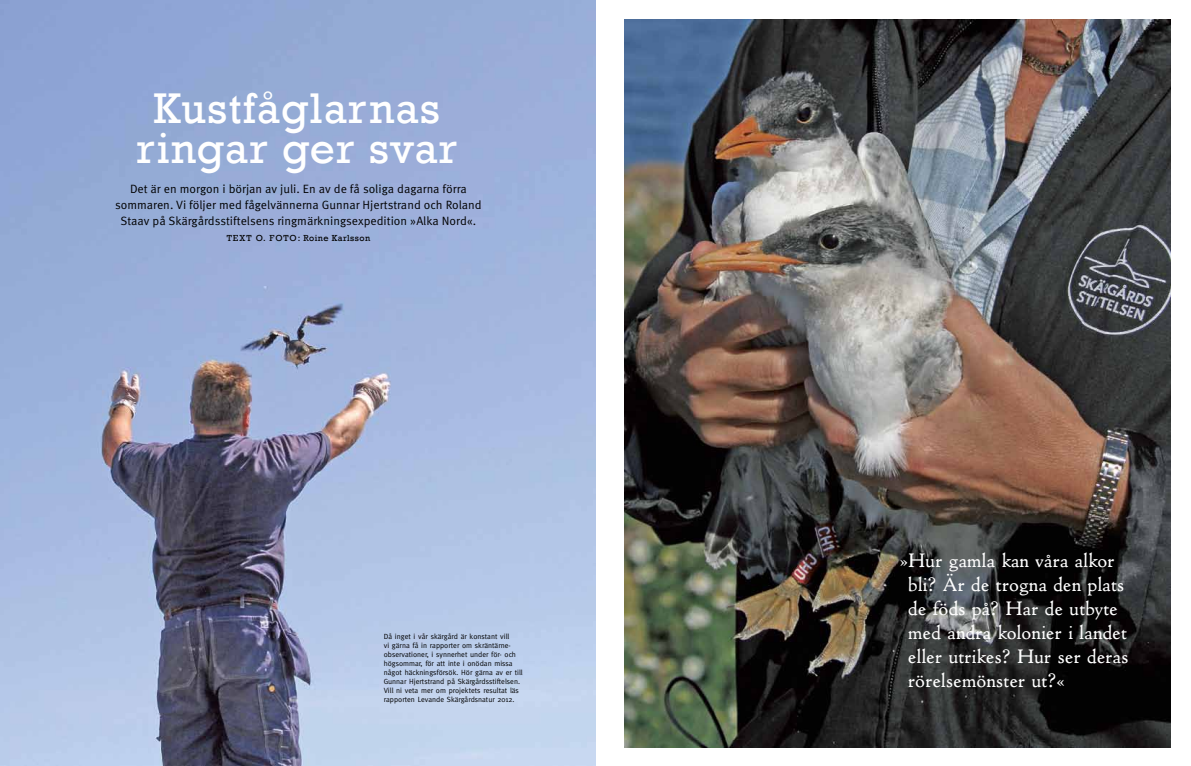
<style>
.page{position:relative;width:1191px;height:766px;background:#fff}
.page>*{position:absolute;margin:0;border:0;box-sizing:border-box;transform-origin:0 0}
.t1{font:44px/40px "Rockwell";letter-spacing:.025em;color:#fff;text-align:center}
.t2{font:22px/24px "Cg Cloister";color:#fff}
.t3{font:12px/16px "Meta OT";color:#000;text-align:center}
.t4{font:9px "Rockwell";letter-spacing:.05em;color:#000}
.t5{font:7.5px/9px "Meta";color:#000}
</style>
<div class="page">
<img style="left:0;top:0;width:595px;height:765px">
<img style="left:624px;top:19px;width:546px;height:728px">
<h1 class="t1" style="left:136px;top:89px;width:322px">Kustfåglarnas ringar ger svar</h1>
<h3 class="t3" style="left:115px;top:181px;width:368px">Det är en morgon i början av juli. En av de få soliga dagarna förra sommaren. Vi följer med fågelvännerna Gunnar Hjertstrand och Roland<br>Staav på Skärgårdsstiftelsens ringmärkningsexpedition »Alka Nord«.</h3>
<p class="t4" style="left:227px;top:233px;width:145px">text o. f oto: Roine Karlsson</p>
<p class="t5" style="left:384px;top:631px;width:140px">Då inget i vår skärgård är konstant vill<br>vi gärna få in rapporter om skräntärne&shy;observationer, i synnerhet under för- och högsommar, för att inte i onödan missa något häckningsförsök. H ör gärna av er till Gunnar Hjertstrand på Skärgårdsstiftelsen.<br>Vill ni veta mer om projektets resultat läs rapporten Levande Skärgårdsnatur 2012.</p>
<h2 class="t2" style="left:908px;top:548px;width:222px;text-indent:-8px">»Hur gamla kan våra alkor bli? Är de trogna den plats de föds på? Har de utbyte med andra kolonier i landet eller utrikes? Hur ser deras rörelsemönster ut?«</h2>
</div>
